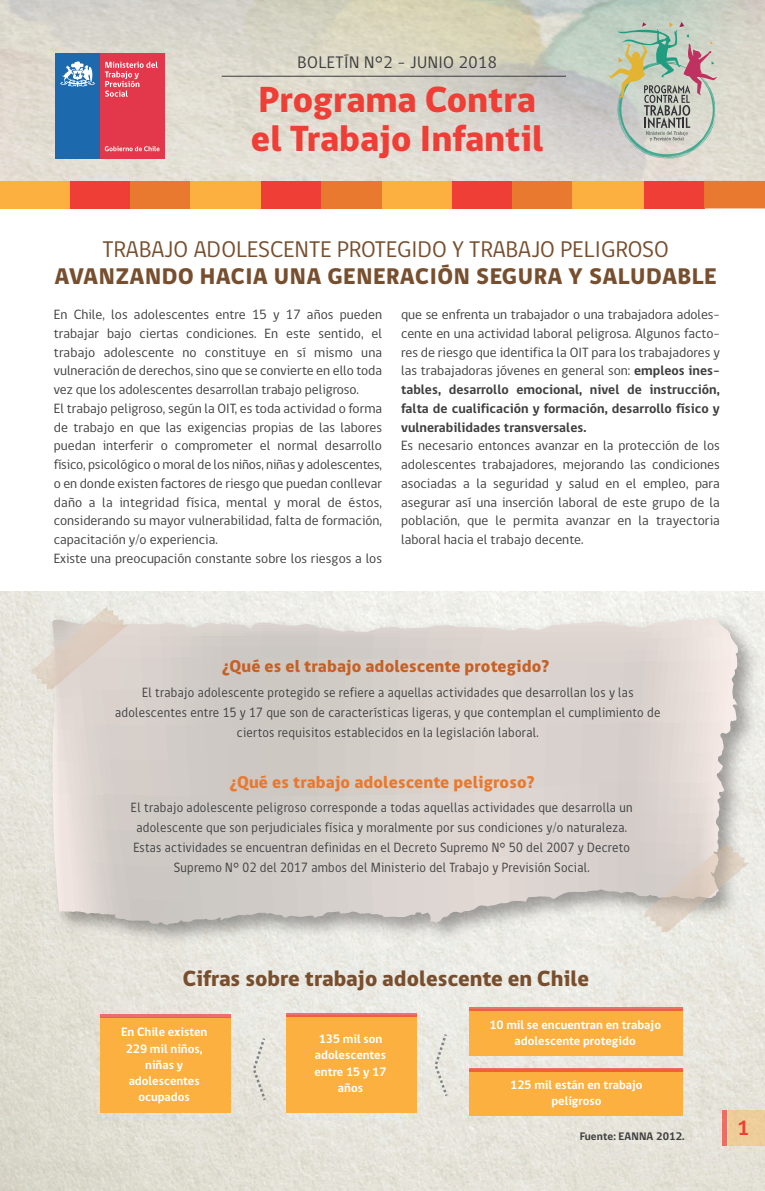
<style>
.page{position:relative;width:765px;height:1191px;background:#fff}
.page>*{position:absolute;margin:0;border:0;box-sizing:border-box;transform-origin:0 0}
.t1{font:800 37.25px/38.9px "gob CL";color:#ee3e35}
.t2{font:23.25px "gob CL";letter-spacing:.005em;color:#784f2e}
.t3{font:800 23.25px "gob CL";letter-spacing:.025em;color:#784f2e}
.t4{font:800 22.5px "gob CL";color:#784f2e}
.t5{font:700 21.25px "gob CL";color:#ee3e35}
.t6{font:800 17.5px "gob CL";letter-spacing:.005em;color:#c56127}
.t7{font:800 17.5px "gob CL";letter-spacing:.005em;color:#e9792e}
.t8{font:17.12px "gob CL";letter-spacing:.025em;color:#3e3e3f}
.t9{font:13.75px/18.8px "gob CL";color:#3e3e3f;text-align:justify}
.t10{font:13.75px/20px "gob CL";letter-spacing:.025em;color:#3e3e3f;text-align:center;scale:.92 1}
.t11{font:700 12.5px/16.2px "gob CL";color:#fff;text-align:center}
.t12{font:700 11.25px "gob CL";letter-spacing:.01em;color:#3e3e3f}
.s1{font-weight:700}
</style>
<div class="page">
<img style="left:0;top:591px;width:765px;height:599px">
<div style="left:100px;top:53px;width:65px;height:106px;background:#e3384c"></div>
<div style="left:55px;top:53px;width:45px;height:106px;background:#1c69ae"></div>
<svg style="left:60px;top:61px;width:35px;height:26px"></svg>
<svg style="left:105px;top:62px;width:53px;height:35px"></svg>
<svg style="left:105px;top:146px;width:55px;height:5px"></svg>
<svg style="left:608px;top:22px;width:109px;height:136px;background:#b9bfb1"></svg>
<div style="left:0;top:181px;width:131px;height:27px;background:#fbb03f"></div>
<div style="left:70px;top:181px;width:61px;height:27px;background:#ee3e35"></div>
<div style="left:130px;top:181px;width:61px;height:27px;background:#e9792e"></div>
<div style="left:191px;top:181px;width:129px;height:27px;background:#fbb03f"></div>
<div style="left:261px;top:181px;width:61px;height:27px;background:#ee3e35"></div>
<div style="left:321px;top:181px;width:61px;height:27px;background:#e9792e"></div>
<div style="left:382px;top:181px;width:129px;height:27px;background:#fbb03f"></div>
<div style="left:452px;top:181px;width:61px;height:27px;background:#ee3e35"></div>
<div style="left:512px;top:181px;width:61px;height:27px;background:#e9792e"></div>
<div style="left:572px;top:181px;width:130px;height:27px;background:#fbb03f"></div>
<div style="left:644px;top:181px;width:61px;height:27px;background:#ee3e35"></div>
<div style="left:704px;top:181px;width:61px;height:27px;background:#e9792e"></div>
<hr style="left:222px;top:76px;width:344px;height:1px;background:#3b393e">
<div style="left:728px;top:1110px;width:37px;height:35px;background:#edcd99"></div>
<div style="left:722px;top:1110px;width:5px;height:35px;background:#eb6d64"></div>
<img style="left:39px;top:603px;width:726px;height:359px">
<svg style="left:52px;top:619px;width:642px;height:306px;background:#d6d0cb"></svg>
<svg style="left:31px;top:606px;width:97px;height:87px;background:#dfd7ce"></svg>
<svg style="left:644px;top:842px;width:105px;height:94px;background:#dad3cb"></svg>
<div style="left:469px;top:1068px;width:214px;height:47px;background:#fbb03f"></div>
<div style="left:469px;top:1009px;width:214px;height:47px;background:#fbb03f"></div>
<div style="left:100px;top:1016px;width:130px;height:96px;background:#fbb03f"></div>
<div style="left:286px;top:1015px;width:131px;height:97px;background:#fbb03f"></div>
<hr style="left:286px;top:1013px;width:131px;height:3px;background:#ee3e35">
<svg style="left:100px;top:1013px;width:130px;height:4px"></svg>
<svg style="left:469px;top:1067px;width:214px;height:4px"></svg>
<svg style="left:469px;top:1007px;width:214px;height:4px"></svg>
<svg style="left:433px;top:1031px;width:17px;height:67px"></svg>
<svg style="left:251px;top:1035px;width:17px;height:67px"></svg>
<p class="t8" style="left:298px;top:51px;width:201px">BOLETÍN N°2 – JUNIO 2018</p>
<h1 class="t1" style="left:251px;top:81px;width:294px">Programa Contra el Trabajo Infantil</h1>
<h2 class="t2" style="left:103px;top:233px;width:568px">TRABAJO ADOLESCENTE PROTEGIDO Y TRABAJO PELIGROSO</h2>
<h2 class="t3" style="left:55px;top:261px;width:664px">AVANZANDO HACIA UNA GENERACIÓN SEGURA Y SALUDABLE</h2>
<p class="t9" style="left:54px;top:305px;width:330px;text-align:left">En Chile, los adolescentes entre 15 y 17 años pueden trabajar bajo ciertas condiciones. En este sentido, el trabajo adolescente no constituye en sí mismo una vulneración de derechos, sino que se convierte en ello toda vez que los adolescentes desarrollan trabajo peligroso.<br>El trabajo peligroso, según la OIT, es toda actividad o forma de trabajo en que las exigencias propias de las labores puedan interferir o comprometer el normal desarrollo físico, psicológico o moral de los niños, niñas y adolescentes, o en donde existen factores de riesgo que puedan conllevar daño a la integridad física, mental y moral de éstos, considerando su mayor vulnerabilidad, falta de formación, capacitación y/o experiencia.<br>Existe una preocupación constante sobre los riesgos a los</p>
<p class="t9" style="left:401px;top:305px;width:320px">que se enfrenta un trabajador o una trabajadora adoles&shy;cente en una actividad laboral peligrosa. Algunos facto&shy;res de riesgo que identifica la OIT para los trabajadores y las trabajadoras jóvenes en general son: <span class="s1">empleos ines&shy;tables, desarrollo emocional, nivel de instrucción, falta de cualificación y formación, desarrollo físico y vulnerabilidades transversales.</span></p>
<p class="t9" style="left:401px;top:437px;width:320px">Es necesario entonces avanzar en la protección de los adolescentes trabajadores, mejorando las condiciones asociadas a la seguridad y salud en el empleo, para asegurar así una inserción laboral de este grupo de la población, que le permita avanzar en la trayectoria laboral hacia el trabajo decente.</p>
<p class="t6" style="left:222px;top:654px;width:329px">¿Qué es el trabajo adolescente protegido?</p>
<p class="t10" style="left:115px;top:683px;width:594px">El trabajo adolescente protegido se refiere a aquellas actividades que desarrollan los y las adolescentes entre 15 y 17 que son de características ligeras, y que contemplan el cumplimiento de ciertos requisitos establecidos en la legislación laboral.</p>
<p class="t7" style="left:230px;top:769px;width:306px">¿Qué es trabajo adolescente peligroso?</p>
<p class="t10" style="left:131px;top:798px;width:547px">El trabajo adolescente peligroso corresponde a todas aquellas actividades que desarrolla un adolescente que son perjudiciales física y moralmente por sus condiciones y/o naturaleza.<br>Estas actividades se encuentran definidas en el Decreto Supremo N° 50 del 2007 y Decreto Supremo N° 02 del 2017 ambos del Ministerio del Trabajo y Previsión Social.</p>
<h3 class="t4" style="left:183px;top:962px;width:408px">Cifras sobre trabajo adolescente en Chile</h3>
<p class="t11" style="left:121px;top:1024px;width:88px">En Chile existen<br>229 mil niños, niñas y adolescentes ocupados</p>
<p class="t11" style="left:315px;top:1031px;width:74px">135 mil son adolescentes entre 15 y 17 años</p>
<p class="t11" style="left:489px;top:1016px;width:173px">10 mil se encuentran en trabajo adolescente protegido</p>
<p class="t11" style="left:510px;top:1076px;width:134px">125 mil están en trabajo peligroso</p>
<p class="t12" style="left:580px;top:1128px;width:106px">Fuente: EANNA 2012.</p>
<h3 class="t5" style="left:737px;top:1113px;width:14px">1</h3>
</div>
